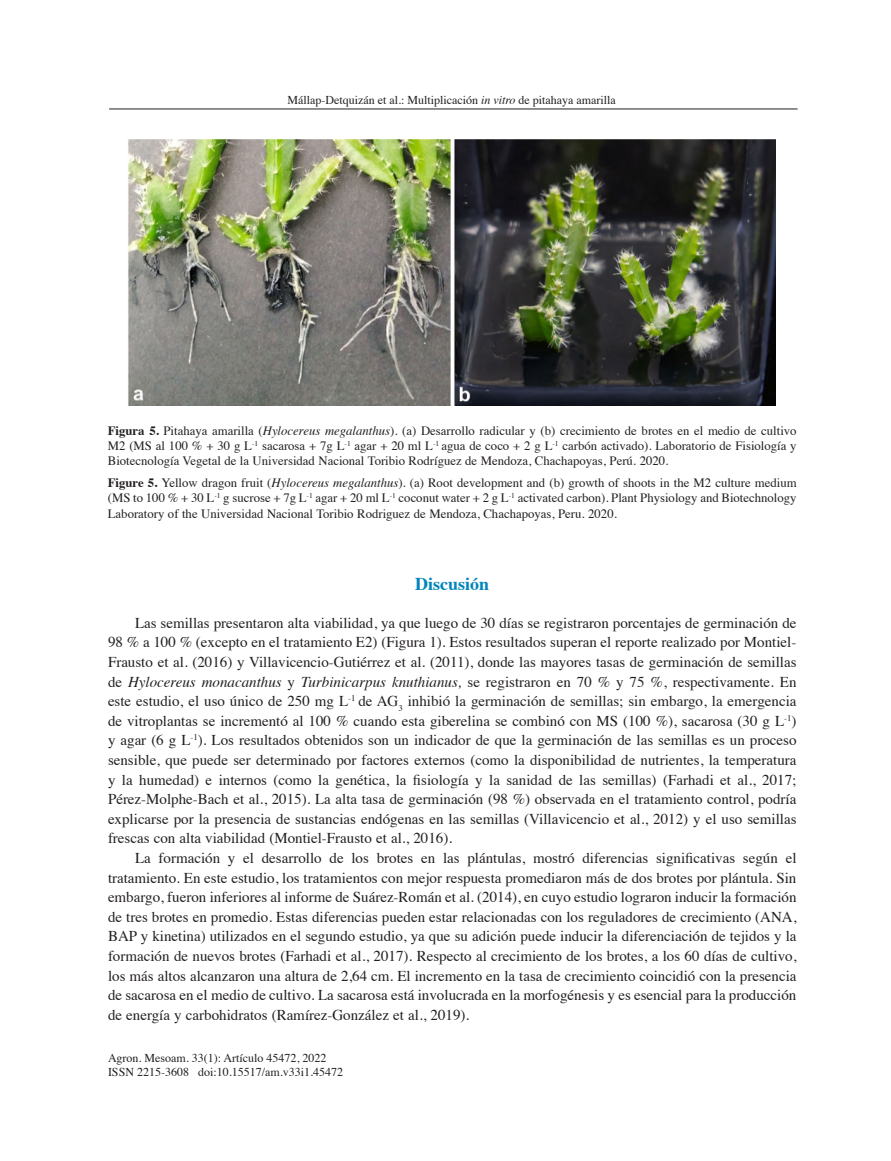
<style>
.page{position:relative;width:891px;height:1161px;background:#fff}
.page>*{position:absolute;margin:0;border:0;box-sizing:border-box;transform-origin:0 0}
.Tema{font:700 18px "Times";color:#0085bb}
.Texto{font:15px/19.6px "Times";color:#231f20;text-align:justify}
.Titulo_cuadros{font:12.75px/15.3px "Times";color:#231f20;text-align:justify}
.t1{font:12px/14.4px "Times";color:#231f20}
.s1{font-style:italic}
.s2{font-weight:700}
</style>
<div class="page">
<hr style="left:109px;top:109px;width:689px;height:1px;background:#231f20">
<img style="left:128px;top:140px;width:648px;height:265px">
<p class="t1" style="left:287px;top:91px;width:330px">Mállap-Detquizán et al.: Multiplicación <span class="s1">in vitro</span> de pitahaya amarilla</p>
<p class="Titulo_cuadros" style="left:108px;top:422px;width:690px"><span class="s2">Figura 5.</span> Pitahaya amarilla (<span class="s1">Hylocereus megalanthus</span>). (a) Desarrollo radicular y (b) crecimiento de brotes en el medio de cultivo M2 (MS al 100 % + 30 g L<sup>-1</sup> sacarosa + 7g L<sup>-1</sup> agar + 20 ml L<sup>-1</sup> agua de coco + 2 g L<sup>-1</sup> carbón activado). Laboratorio de Fisiología y Biotecnología Vegetal de la Universidad Nacional Toribio Rodríguez de Mendoza, Chachapoyas, Perú. 2020.</p>
<p class="Titulo_cuadros" style="left:108px;top:474px;width:690px"><span class="s2">Figure 5.</span> Yellow dragon fruit (<span class="s1">Hylocereus megalanthus</span>). (a) Root development and (b) growth of shoots in the M2 culture medium (MS to 100 % + 30 L<sup>-1</sup> g sucrose + 7g L<sup>-1</sup> agar + 20 ml L<sup>-1</sup> coconut water + 2 g L<sup>-1</sup> activated carbon). Plant Physiology and Biotechnology Laboratory of the Universidad Nacional Toribio Rodriguez de Mendoza, Chachapoyas, Peru. 2020.</p>
<p class="Tema" style="left:415px;top:567px;width:76px">Discusión</p>
<p class="Texto" style="left:108px;top:612px;width:690px;text-indent:27px">Las semillas presentaron alta viabilidad, ya que luego de 30 días se registraron porcentajes de germinación de 98 % a 100 % (excepto en el tratamiento E2) (Figura 1). Estos resultados superan el reporte realizado por Montiel-Frausto et al. (2016) y Villavicencio-Gutiérrez et al. (2011), donde las mayores tasas de germinación de semillas de <span class="s1">Hylocereus monacanthus</span> y <span class="s1">Turbinicarpus knuthianus,</span> se registraron en 70 % y 75 %, respectivamente. En este estudio, el uso único de 250 mg L<sup>-1</sup> de AG<sub>3</sub> inhibió la germinación de semillas; sin embargo, la emergencia de vitroplantas se incrementó al 100 % cuando esta giberelina se combinó con MS (100 %), sacarosa (30 g L<sup>-1</sup>) y agar (6 g L<sup>-1</sup>). Los resultados obtenidos son un indicador de que la germinación de las semillas es un proceso sensible, que puede ser determinado por factores externos (como la disponibilidad de nutrientes, la temperatura y la humedad) e internos (como la genética, la fisiología y la sanidad de las semillas) (Farhadi et al., 2017; Pérez-Molphe-Bach et al., 2015). La alta tasa de germinación (98 %) observada en el tratamiento control, podría explicarse por la presencia de sustancias endógenas en las semillas (Villavicencio et al., 2012) y el uso semillas frescas con alta viabilidad (Montiel-Frausto et al., 2016).</p>
<p class="Texto" style="left:108px;top:847px;width:690px;text-indent:27px">La formación y el desarrollo de los brotes en las plántulas, mostró diferencias significativas según el tratamiento. En este estudio, los tratamientos con mejor respuesta promediaron más de dos brotes por plántula. Sin embargo, fueron inferiores al informe de Suárez-Román et al. (2014), en cuyo estudio lograron inducir la formación de tres brotes en promedio. Estas diferencias pueden estar relacionadas con los reguladores de crecimiento (ANA, BAP y kinetina) utilizados en el segundo estudio, ya que su adición puede inducir la diferenciación de tejidos y la formación de nuevos brotes (Farhadi et al., 2017). Respecto al crecimiento de los brotes, a los 60 días de cultivo, los más altos alcanzaron una altura de 2,64 cm. El incremento en la tasa de crecimiento coincidió con la presencia de sacarosa en el medio de cultivo. La sacarosa está involucrada en la morfogénesis y es esencial para la producción de energía y carbohidratos (Ramírez-González et al., 2019).</p>
<p class="t1" style="left:108px;top:1050px;width:237px">Agron. Mesoam. 33(1): Artículo 45472, 2022<br>ISSN 2215-3608 doi:10.15517/am.v33i1.45472</p>
</div>
